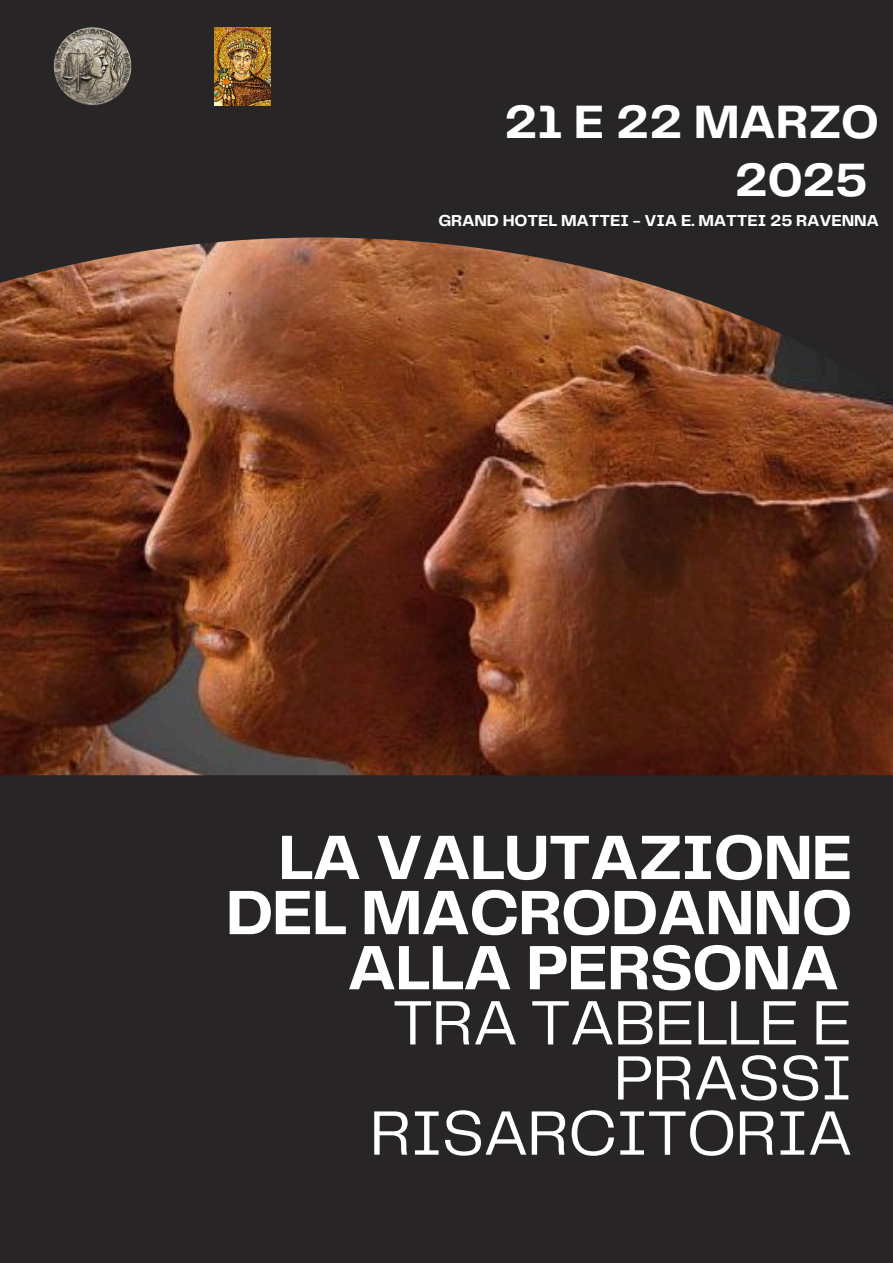
<style>
.page{position:relative;width:893px;height:1263px;background:#272525}
.page>*{position:absolute;margin:0;border:0;box-sizing:border-box;transform-origin:0 0}
.t1{font:700 65.03px/55.1px "Telegraf";letter-spacing:-.02em;color:#fff;text-align:right}
.t2{font:700 48.6px/57.9px "Telegraf";letter-spacing:-.01em;color:#fff;text-align:right}
.t3{font:700 16.5px "Telegraf";letter-spacing:-.01em;color:#fff}
.s1{font-weight:400}
</style>
<div class="page">
<img style="left:0;top:237px;width:893px;height:538px">
<img style="left:53px;top:28px;width:78px;height:77px">
<img style="left:215px;top:28px;width:56px;height:77px">
<p class="t2" style="left:504px;top:96px;width:377px">21 E 22 MARZO<br>2025</p>
<p class="t3" style="left:438px;top:214px;width:442px">GRAND HOTEL MATTEI - VIA E. MATTEI 25 RAVENNA</p>
<p class="t1" style="left:226px;top:833px;width:628px">LA VALUTAZIONE<br>DEL MACRODANNO<br>ALLA PERSONA<br><span class="s1">TRA TABELLE E<br>PRASSI<br>RISARCITORIA</span></p>
</div>
